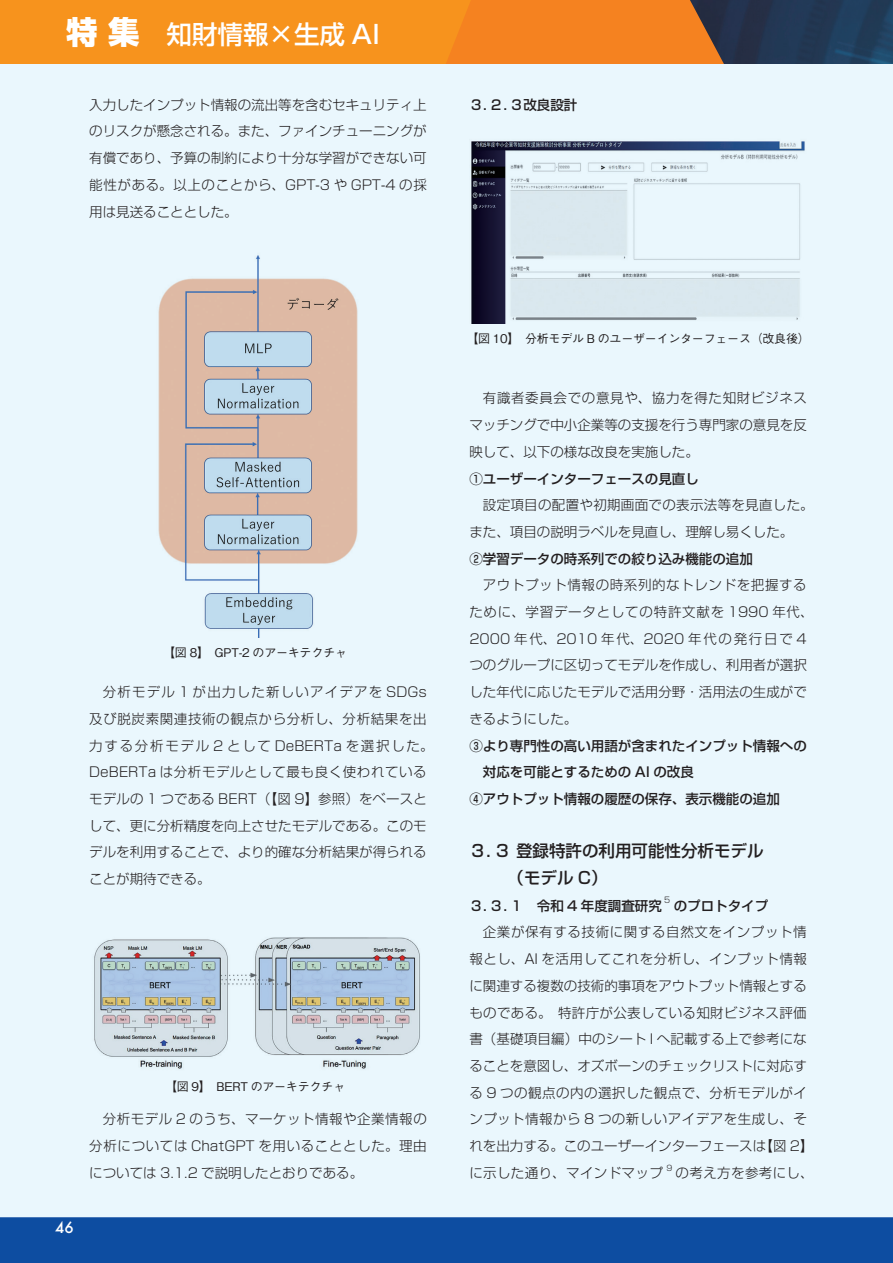
<style>
.page{position:relative;width:893px;height:1263px;background:#eaf7fd}
.page>*{position:absolute;margin:0;border:0;box-sizing:border-box;transform-origin:0 0}
.t1{font:500 25.5px "Shin Go Pr 5";color:#fff}
.見出し_中{font:500 16.5px "Shin Go Pr 5";color:#231f20}
.t2{font:500 15px "Futura";color:#fff}
.本文{font:300 13.5px/26.7px "Shin Go Pr 5";letter-spacing:.005em;color:#231f20;text-align:justify}
.本文-2{font:300 13.5px/26.7px "Shin Go Pr 5";letter-spacing:.025em;color:#231f20}
.本文_段落下げなし{font:500 13.5px/26.7px "Shin Go Pr 5";color:#231f20}
.見出し_小{font:500 13.5px "Shin Go Pr 5";color:#231f20}
.本文-3{font:300 13.5px "Shin Go Pr 5";letter-spacing:.03em;color:#231f20}
.肩書き_名前{font:500 12px "Gothic BBB Pro";letter-spacing:-.02em;color:#231f20}
.見出し_小-2{font:300 8.1px "Shin Go Pr 5";color:#231f20}
.本文-4{font:300 7.8px "Shin Go Pr 5";color:#231f20}
.s1{font-weight:800;font-size:31.5px}
</style>
<div class="page">
<div style="left:0;top:1217px;width:893px;height:46px;background:#0d4da1"></div>
<img style="left:724px;top:0;width:169px;height:64px">
<svg style="left:476px;top:0;width:248px;height:64px;fill:#f58220"></svg>
<div style="left:0;top:0;width:476px;height:64px;background:#f7931d"></div>
<img style="left:158px;top:255px;width:200px;height:382px">
<img style="left:94px;top:937px;width:326px;height:132px">
<img style="left:471px;top:141px;width:334px;height:183px">
<h1 class="t1" style="left:66px;top:14px;width:316px"><span class="s1">特 集</span> 知財情報×生成 AI</h1>
<p class="本文" style="left:89px;top:90px;width:339px">入力したインプット情報の流出等を含むセキュリティ上のリスクが懸念される。また、ファインチューニングが有償であり、予算の制約により十分な学習ができない可能性がある。以上のことから、GPT-3 や GPT-4 の採用は見送ることとした。</p>
<p class="見出し_小" style="left:469px;top:93px;width:109px">３．２．３改良設計</p>
<p class="肩書き_名前" style="left:163px;top:642px;width:185px">【図 8】　GPT-2 のアーキテクチャ</p>
<p class="本文" style="left:89px;top:677px;width:346px;text-align:left;text-indent:14px">分析モデル 1 が出力した新しいアイデアを SDGs及び脱炭素関連技術の観点から分析し、分析結果を出力する分析モデル 2 として DeBERTa を選択した。<br>DeBERTa は分析モデルとして最も良く使われているモデルの 1 つである BERT（【図 9】参照）をベースとして、更に分析精度を向上させたモデルである。このモデルを利用することで、より的確な分析結果が得られることが期待できる。</p>
<p class="肩書き_名前" style="left:165px;top:1077px;width:181px">【図 9】　BERT のアーキテクチャ</p>
<p class="本文" style="left:89px;top:1105px;width:339px;text-indent:14px">分析モデル 2 のうち、マーケット情報や企業情報の分析については ChatGPT を用いることとした。理由については 3.1.2 で説明したとおりである。</p>
<p class="t2" style="left:55px;top:1217px;width:20px">46</p>
<p class="肩書き_名前" style="left:466px;top:329px;width:345px">【図 10】　分析モデル B のユーザーインターフェース（改良後）</p>
<p class="本文" style="left:469px;top:384px;width:339px;text-indent:14px">有識者委員会での意見や、協力を得た知財ビジネスマッチングで中小企業等の支援を行う専門家の意見を反映して、以下の様な改良を実施した。</p>
<p class="本文_段落下げなし" style="left:469px;top:464px;width:231px">①ユーザーインターフェースの見直し</p>
<p class="本文-2" style="left:469px;top:490px;width:346px;text-indent:14px">設定項目の配置や初期画面での表示法等を見直した。また、項目の説明ラベルを見直し、理解し易くした。</p>
<p class="本文_段落下げなし" style="left:469px;top:544px;width:285px">②学習データの時系列での絞り込み機能の追加</p>
<p class="本文" style="left:469px;top:571px;width:346px;text-align:left;text-indent:14px">アウトプット情報の時系列的なトレンドを把握するために、学習データとしての特許文献を 1990 年代、<br>2000 年代、2010 年代、2020 年代の発行日で 4つのグループに区切ってモデルを作成し、利用者が選択した年代に応じたモデルで活用分野・活用法の生成ができるようにした。</p>
<p class="本文_段落下げなし" style="left:469px;top:731px;width:339px">③より専門性の高い用語が含まれたインプット情報への　対応を可能とするための AI の改良</p>
<p class="本文_段落下げなし" style="left:469px;top:784px;width:312px">④アウトプット情報の履歴の保存、表示機能の追加</p>
<p class="見出し_中" style="left:469px;top:837px;width:296px">３．３ 登録特許の利用可能性分析モデル</p>
<p class="見出し_中" style="left:469px;top:864px;width:140px">　　　（モデル C）</p>
<p class="見出し_小" style="left:469px;top:894px;width:194px">３．３．１　令和 4 年度調査研究</p>
<p class="見出し_小-2" style="left:664px;top:893px;width:8px">5</p>
<p class="見出し_小" style="left:674px;top:894px;width:96px">のプロトタイプ</p>
<p class="本文-2" style="left:469px;top:918px;width:346px;text-indent:14px">企業が保有する技術に関する自然文をインプット情報とし、AI を活用してこれを分析し、インプット情報に関連する複数の技術的事項をアウトプット情報とするものである。 特許庁が公表している知財ビジネス評価書（基礎項目編）中のシート I へ記載する上で参考になることを意図し、オズボーンのチェックリストに対応する 9 つの観点の内の選択した観点で、分析モデルがインプット情報から 8 つの新しいアイデアを生成し、それを出力する。このユーザーインターフェースは【図 2】に示した通り、マインドマップ</p>
<p class="本文-4" style="left:666px;top:1162px;width:7px">9</p>
<p class="本文-3" style="left:676px;top:1161px;width:140px">の考え方を参考にし、</p>
</div>
